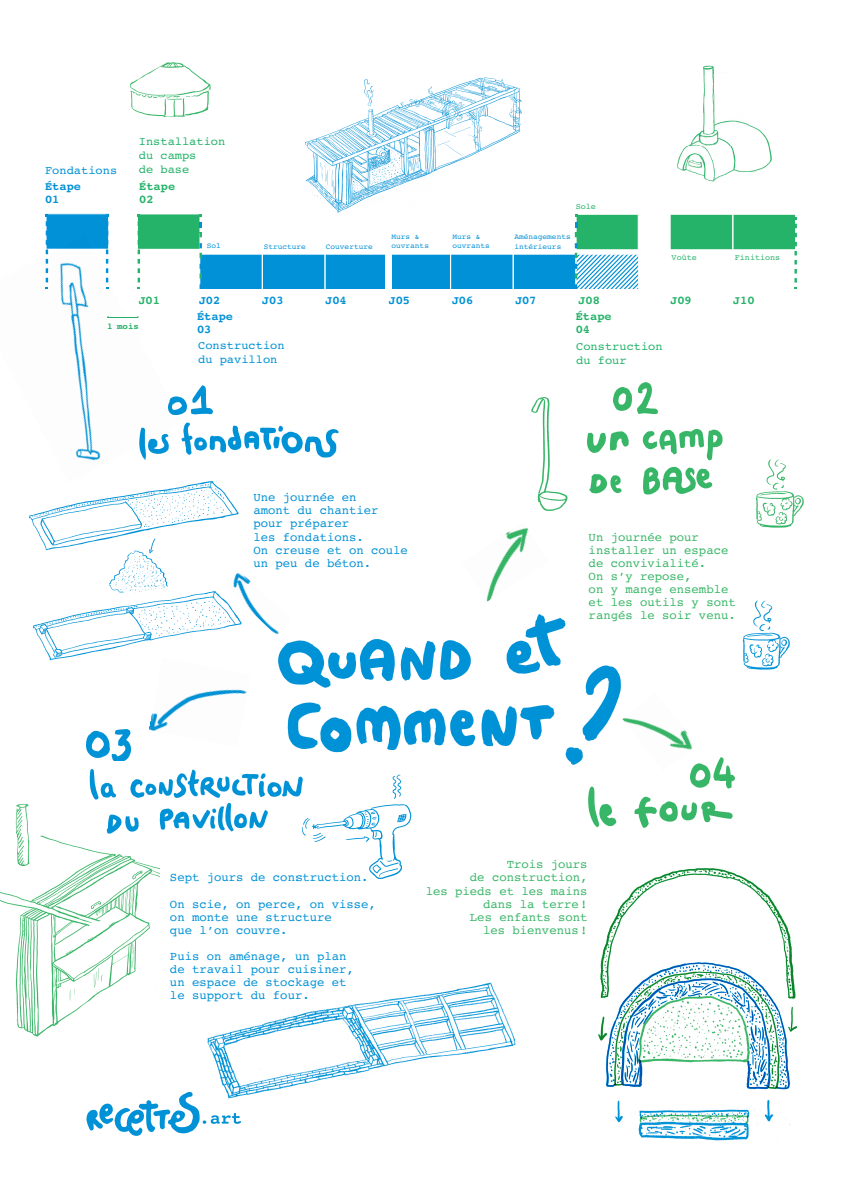
<style>
.page{position:relative;width:841px;height:1186px;background:#fff}
.page>*{position:absolute;margin:0;border:0;box-sizing:border-box;transform-origin:0 0}
.t1{font:12.25px/13.1px "Courier";color:#0091d6}
.t2{font:12.25px/13.1px "Courier";color:#39b667}
.t3{font:11.76px/14.1px "Courier";color:#24b369}
.t4{font:11.76px/14.1px "Courier";color:#0091d6}
.t5{font:700 11.76px/12.9px "Courier";color:#0091d6}
.t6{font:700 11.76px/12.9px "Courier";color:#24b369}
.t7{font:700 8.82px "Courier";color:#24b369}
.t8{font:8.22px "Courier";color:#24b369}
.t9{font:7.66px/9.4px "Courier";color:#0091d6}
</style>
<div class="page">
<svg style="left:45px;top:213px;width:64px;height:22px"></svg>
<img style="left:305px;top:77px;width:217px;height:136px">
<svg style="left:670px;top:214px;width:126px;height:75px"></svg>
<img style="left:677px;top:65px;width:95px;height:117px">
<svg style="left:137px;top:214px;width:502px;height:75px"></svg>
<svg style="left:86px;top:1092px;width:155px;height:43px"></svg>
<img style="left:29px;top:481px;width:210px;height:70px">
<img style="left:109px;top:536px;width:65px;height:53px">
<img style="left:200px;top:982px;width:316px;height:120px">
<img style="left:0;top:803px;width:159px;height:234px">
<img style="left:598px;top:868px;width:200px;height:222px">
<img style="left:612px;top:1100px;width:179px;height:41px">
<img style="left:278px;top:614px;width:343px;height:151px">
<img style="left:182px;top:422px;width:157px;height:36px">
<img style="left:182px;top:385px;width:31px;height:29px">
<img style="left:613px;top:382px;width:44px;height:31px">
<img style="left:690px;top:758px;width:44px;height:22px">
<img style="left:86px;top:730px;width:44px;height:31px">
<img style="left:588px;top:780px;width:147px;height:48px">
<img style="left:587px;top:428px;width:136px;height:67px">
<img style="left:86px;top:769px;width:211px;height:69px">
<img style="left:743px;top:600px;width:47px;height:70px">
<img style="left:756px;top:459px;width:47px;height:69px">
<img style="left:531px;top:397px;width:37px;height:114px">
<img style="left:233px;top:572px;width:58px;height:63px">
<img style="left:149px;top:689px;width:98px;height:42px">
<img style="left:486px;top:527px;width:43px;height:74px">
<img style="left:297px;top:774px;width:115px;height:105px">
<img style="left:29px;top:235px;width:153px;height:247px">
<img style="left:131px;top:62px;width:80px;height:56px">
<img style="left:622px;top:717px;width:74px;height:54px">
<img style="left:33px;top:589px;width:210px;height:72px">
<p class="t3" style="left:139px;top:134px;width:88px">Installation du camps</p>
<p class="t4" style="left:45px;top:162px;width:74px">Fondations</p>
<p class="t3" style="left:139px;top:162px;width:52px">de base</p>
<p class="t5" style="left:45px;top:179px;width:38px">Étape<br>01</p>
<p class="t6" style="left:139px;top:179px;width:38px">Étape<br>02</p>
<p class="t8" style="left:575px;top:200px;width:22px">Sole</p>
<p class="t9" style="left:207px;top:241px;width:16px">Sol</p>
<p class="t9" style="left:264px;top:241px;width:44px">Structure</p>
<p class="t9" style="left:391px;top:231px;width:39px">Murs &amp; ouvrants</p>
<p class="t9" style="left:452px;top:232px;width:39px">Murs &amp; ouvrants</p>
<p class="t9" style="left:514px;top:232px;width:58px">Aménagements</p>
<p class="t9" style="left:326px;top:241px;width:48px">Couverture</p>
<p class="t9" style="left:514px;top:241px;width:48px">intérieurs</p>
<p class="t8" style="left:671px;top:251px;width:27px">Voûte</p>
<p class="t8" style="left:734px;top:251px;width:47px">Finitions</p>
<p class="t6" style="left:138px;top:293px;width:23px">J01</p>
<p class="t5" style="left:199px;top:293px;width:23px">J02</p>
<p class="t5" style="left:262px;top:293px;width:23px">J03</p>
<p class="t5" style="left:325px;top:293px;width:23px">J04</p>
<p class="t5" style="left:388px;top:293px;width:23px">J05</p>
<p class="t5" style="left:451px;top:293px;width:23px">J06</p>
<p class="t5" style="left:515px;top:293px;width:23px">J07</p>
<p class="t6" style="left:578px;top:293px;width:23px">J08</p>
<p class="t6" style="left:670px;top:293px;width:23px">J09</p>
<p class="t6" style="left:732px;top:293px;width:23px">J10</p>
<p class="t7" style="left:107px;top:319px;width:33px">1 mois</p>
<p class="t5" style="left:197px;top:309px;width:38px">Étape<br>03</p>
<p class="t6" style="left:575px;top:309px;width:38px">Étape<br>04</p>
<p class="t4" style="left:198px;top:338px;width:88px">Construction du pavillon</p>
<p class="t3" style="left:576px;top:339px;width:88px">Construction du four</p>
<p class="t1" style="left:253px;top:490px;width:156px">Une journée en<br>amont du chantier pour préparer<br>les fondations.<br>On creuse et on coule un peu de béton.</p>
<p class="t2" style="left:588px;top:530px;width:148px">Un journée pour installer un espace de convivialité.<br>On s’y repose,<br>on y mange ensemble et les outils y sont rangés le soir venu.</p>
<p class="t1" style="left:170px;top:864px;width:207px;line-height:26.2px">Sept jours de construction.<br>On scie, on perce, on visse,</p>
<p class="t1" style="left:170px;top:910px;width:163px">on monte une structure que l’on couvre.</p>
<p class="t1" style="left:170px;top:949px;width:185px">Puis on aménage, un plan de travail pour cuisiner, un espace de stockage et le support du four.</p>
<p class="t2" style="left:425px;top:857px;width:163px;text-align:right">Trois jours<br>de construction,<br>les pieds et les mains dans la terre!<br>Les enfants sont<br>les bienvenus!</p>
</div>
